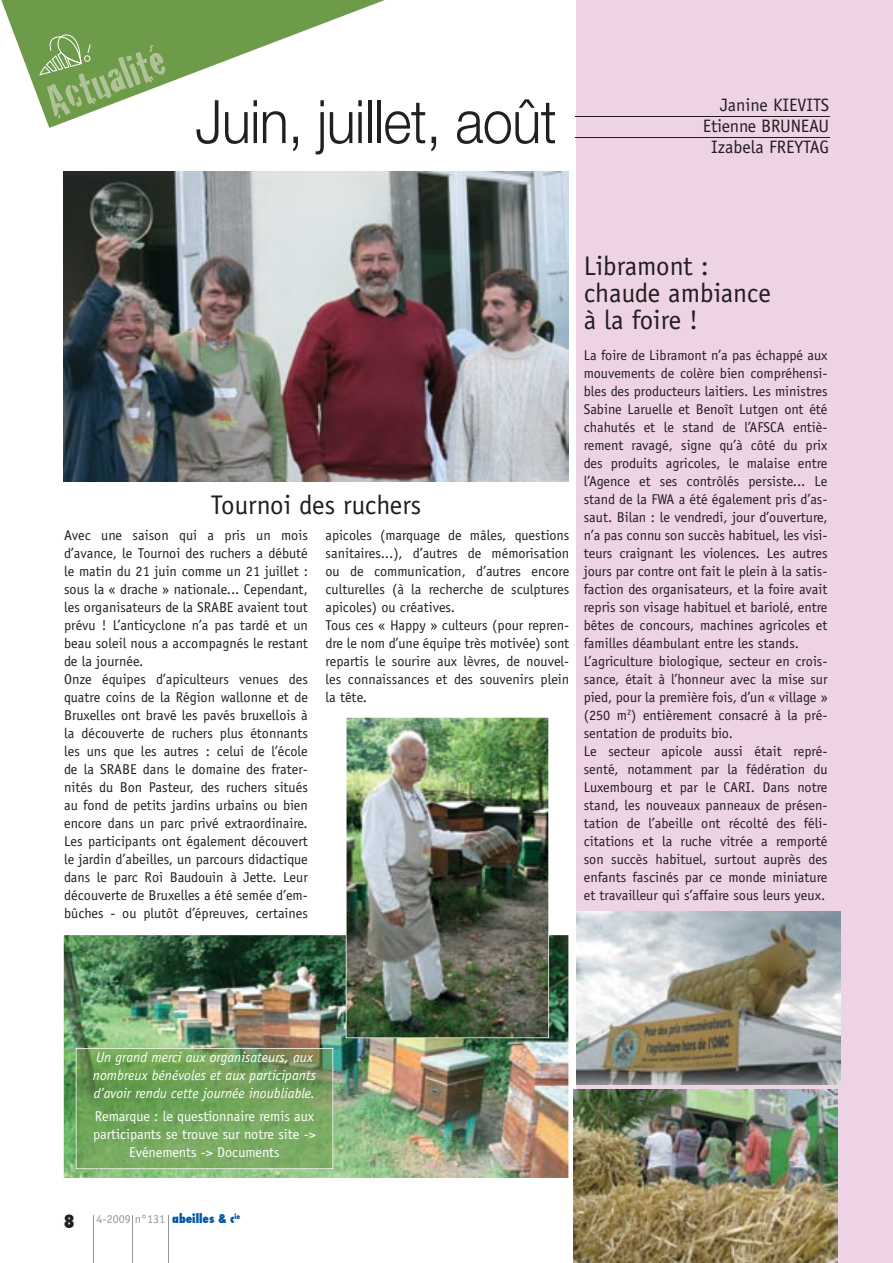
<style>
.page{position:relative;width:893px;height:1263px;background:#fff}
.page>*{position:absolute;margin:0;border:0;box-sizing:border-box;transform-origin:0 0}
.t1{font:300 60px "Helvetica Neue";letter-spacing:-.01em;color:#231f20;scale:.9 1}
.t2{font:45px "Cracked";color:#b1c298}
.t3{font:27px/27px "Officina Sans";color:#231f20}
.t4{font:18px/21px "Officina Sans";color:#231f20;text-align:right}
.t5{font:14.25px/18px "Officina Sans";color:#231f20}
.t6{font:italic 14.25px/18px "Officina Sans";color:#fff}
.t7{font:14.25px/18px "Officina Sans";color:#fff;text-align:center}
.t8{font:12px "Officina Sans";color:#939597}
.s1{font-family:"Futura";font-weight:800;font-stretch:condensed;font-size:18px;color:#231f20}
.s2{font-family:"Futura";font-weight:800;font-stretch:condensed;color:#0056a4}
</style>
<div class="page">
<hr style="left:133px;top:1215px;width:1px;height:48px;background:#939597">
<hr style="left:169px;top:1215px;width:1px;height:48px;background:#939597">
<hr style="left:94px;top:1215px;width:1px;height:48px;background:#939597">
<div style="left:576px;top:0;width:317px;height:1263px;background:#eed2e5"></div>
<img style="left:576px;top:911px;width:264px;height:174px">
<img style="left:573px;top:1090px;width:264px;height:173px">
<img style="left:64px;top:172px;width:504px;height:309px">
<img style="left:64px;top:935px;width:504px;height:243px">
<img style="left:346px;top:717px;width:203px;height:321px">
<svg style="left:76px;top:1048px;width:257px;height:121px;background:#75a45d"></svg>
<svg style="left:1px;top:0;width:384px;height:128px"></svg>
<svg style="left:39px;top:34px;width:52px;height:42px;background:#82a963"></svg>
<hr style="left:575px;top:116px;width:254px;height:1px;background:#231f20">
<hr style="left:575px;top:137px;width:254px;height:1px;background:#231f20">
<h2 class="t2" style="left:36px;top:70px;width:125px;rotate:-21deg">Actualité</h2>
<h1 class="t1" style="left:195px;top:85px;width:403px">Juin, juillet, août</h1>
<p class="t4" style="left:703px;top:95px;width:128px">Janine KIEVITS<br>Etienne BRUNEAU<br>Izabela FREYTAG</p>
<h3 class="t3" style="left:211px;top:491px;width:212px">Tournoi des ruchers</h3>
<p class="t5" style="left:64px;top:526px;width:245px">Avec une saison qui a pris un mois d’avance, le Tournoi des ruchers a débuté le matin du 21 juin comme un 21 juillet : sous la « drache » nationale... Cependant, les organisateurs de la SRABE avaient tout prévu ! L’anticyclone n’a pas tardé et un beau soleil nous a accompagnés le restant de la journée.<br>Onze équipes d’apiculteurs venues des quatre coins de la Région wallonne et de Bruxelles ont bravé les pavés bruxellois à la découverte de ruchers plus étonnants les uns que les autres : celui de l’école de la SRABE dans le domaine des frater&shy;nités du Bon Pasteur, des ruchers situés au fond de petits jardins urbains ou bien encore dans un parc privé extraordinaire.<br>Les participants ont également découvert le jardin d’abeilles, un parcours didactique dans le parc Roi Baudouin à Jette. Leur découverte de Bruxelles a été semée d’em&shy;bûches - ou plutôt d’épreuves, certaines</p>
<p class="t5" style="left:325px;top:526px;width:245px">apicoles (marquage de mâles, questions sanitaires...), d’autres de mémorisation ou de communication, d’autres encore culturelles (à la recherche de sculptures apicoles) ou créatives.<br>Tous ces « Happy » culteurs (pour repren&shy;dre le nom d’une équipe très motivée) sont repartis le sourire aux lèvres, de nouvel&shy;les connaissances et des souvenirs plein la tête.</p>
<h3 class="t3" style="left:584px;top:253px;width:189px">Libramont : chaude ambiance à la foire !</h3>
<p class="t5" style="left:584px;top:346px;width:245px">La foire de Libramont n’a pas échappé aux mouvements de colère bien compréhensi&shy;bles des producteurs laitiers. Les ministres Sabine Laruelle et Benoît Lutgen ont été chahutés et le stand de l’AFSCA entiè&shy;rement ravagé, signe qu’à côté du prix des produits agricoles, le malaise entre l’Agence et ses contrôlés persiste... Le stand de la FWA a été également pris d’as&shy;saut. Bilan : le vendredi, jour d’ouverture, n’a pas connu son succès habituel, les visi&shy;teurs craignant les violences. Les autres jours par contre ont fait le plein à la satis&shy;faction des organisateurs, et la foire avait repris son visage habituel et bariolé, entre bêtes de concours, machines agricoles et familles déambulant entre les stands.<br>L’agriculture biologique, secteur en crois&shy;sance, était à l’honneur avec la mise sur pied, pour la première fois, d’un « village » (250 m<sup>2</sup>) entièrement consacré à la pré&shy;sentation de produits bio.<br>Le secteur apicole aussi était repré&shy;senté, notamment par la fédération du Luxembourg et par le CARI. Dans notre stand, les nouveaux panneaux de présen&shy;tation de l’abeille ont récolté des féli&shy;citations et la ruche vitrée a remporté son succès habituel, surtout auprès des enfants fascinés par ce monde miniature et travailleur qui s’affaire sous leurs yeux.</p>
<p class="t6" style="left:93px;top:1049px;width:225px">Un grand merci aux organisateurs, aux nombreux bénévoles et aux participants d’avoir rendu cette journée inoubliable.</p>
<p class="t7" style="left:93px;top:1107px;width:224px">Remarque : le questionnaire remis aux participants se trouve sur notre site -&gt;<br>Evénements -&gt; Documents</p>
<p class="t8" style="left:64px;top:1211px;width:178px"><span class="s1">8</span> 4-2009 n°131 <span class="s2">abeilles &amp; c</span><sup>ie</sup></p>
</div>
